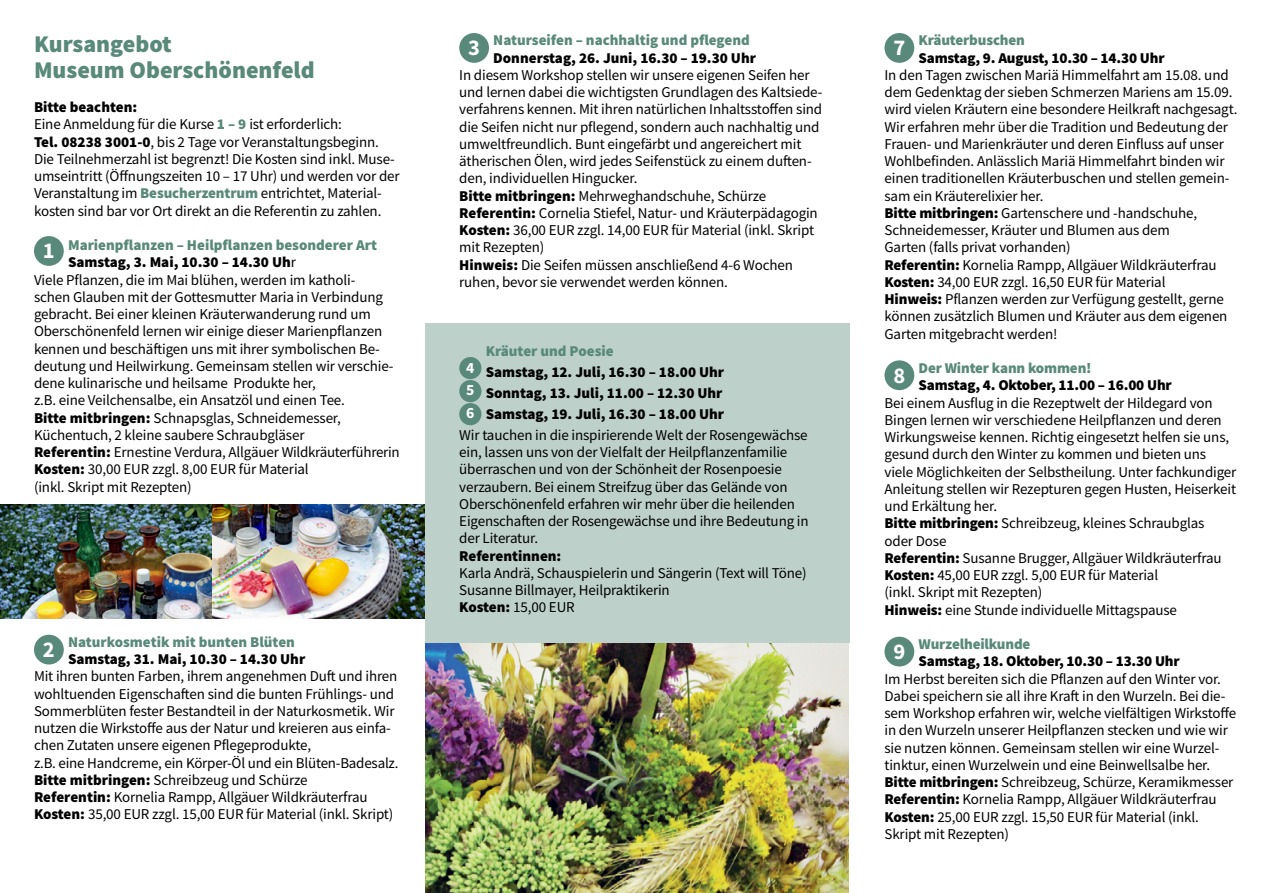
<style>
.page{position:relative;width:1263px;height:893px;background:#fff}
.page>*{position:absolute;margin:0;border:0;box-sizing:border-box;transform-origin:0 0}
.t1{font:900 24px/25.5px "Source Sans Pro";color:#59897a}
.t2{font:700 22.5px "Source Sans Pro";color:#fff}
.t3{font:700 15.6px/22.5px "Source Sans Pro";color:#fff;text-align:justify}
.t4{font:15px/17.2px "Source Sans Pro";letter-spacing:-.01em;color:#000}
.t5{font:900 15px/21px "Source Sans Pro";color:#000;text-align:justify}
.t6{font:900 15px "Source Sans Pro";color:#59897a}
.s1{font-weight:900}
.s2{font-weight:900;color:#59897a}
.s3{font-weight:400}
</style>
<div class="page">
<div style="left:34px;top:236px;width:30px;height:30px;background:#59897a;border-radius:50%"></div>
<div style="left:34px;top:635px;width:30px;height:29px;background:#59897a;border-radius:50%"></div>
<img style="left:0;top:505px;width:425px;height:113px">
<img style="left:425px;top:642px;width:424px;height:251px">
<div style="left:425px;top:323px;width:424px;height:319px;background:#bdd0ca"></div>
<div style="left:459px;top:33px;width:30px;height:30px;background:#59897a;border-radius:50%"></div>
<div style="left:884px;top:33px;width:30px;height:30px;background:#59897a;border-radius:50%"></div>
<div style="left:884px;top:360px;width:30px;height:30px;background:#59897a;border-radius:50%"></div>
<div style="left:884px;top:637px;width:30px;height:29px;background:#59897a;border-radius:50%"></div>
<div style="left:459px;top:357px;width:22px;height:22px;background:#59897a;border-radius:50%"></div>
<div style="left:459px;top:380px;width:22px;height:22px;background:#59897a;border-radius:50%"></div>
<div style="left:459px;top:403px;width:22px;height:22px;background:#59897a;border-radius:50%"></div>
<h1 class="t1" style="left:34px;top:31px;width:282px">Kursangebot<br>Museum Oberschönenfeld</h1>
<p class="t4" style="left:34px;top:98px;width:367px"><span class="s1">Bitte beachten:<br></span>Eine Anmeldung für die Kurse <span class="s2">1 – 9</span> ist erforderlich:<br><span class="s1">Tel. 08238 3001-0</span>, bis 2 Tage vor Veranstaltungsbeginn.<br>Die Teilnehmerzahl ist begrenzt! Die Kosten sind inkl. Muse&shy;umseintritt (Öffnungszeiten 10 – 17 Uhr) und werden vor der Veranstaltung im <span class="s2">Besucherzentrum</span> entrichtet, Material&shy;kosten sind bar vor Ort direkt an die Referentin zu zahlen.</p>
<p class="t6" style="left:68px;top:235px;width:311px">Marienpflanzen – Heilpflanzen besonderer Art</p>
<p class="t5" style="left:68px;top:252px;width:230px">Samstag, 3. Mai, 10.30 – 14.30 Uh<span class="s3">r</span></p>
<p class="t4" style="left:34px;top:271px;width:323px">Viele Pflanzen, die im Mai blühen, werden im katholi-</p>
<p class="t4" style="left:34px;top:288px;width:351px">schen Glauben mit der Gottesmutter Maria in Verbindung</p>
<p class="t4" style="left:34px;top:305px;width:338px">gebracht. Bei einer kleinen Kräuterwanderung rund um</p>
<p class="t4" style="left:34px;top:323px;width:350px">Oberschönenfeld lernen wir einige dieser Marienpflanzen</p>
<p class="t4" style="left:34px;top:340px;width:347px">kennen und beschäftigen uns mit ihrer symbolischen Be-</p>
<p class="t4" style="left:34px;top:357px;width:361px">deutung und Heilwirkung. Gemeinsam stellen wir verschie-</p>
<p class="t4" style="left:34px;top:374px;width:283px">dene kulinarische und heilsame Produkte her,</p>
<p class="t4" style="left:34px;top:392px;width:312px">z.B. eine Veilchensalbe, ein Ansatzöl und einen Tee.</p>
<p class="t4" style="left:34px;top:409px;width:308px"><span class="s1">Bitte mitbringen:</span> Schnapsglas, Schneidemesser,</p>
<p class="t4" style="left:34px;top:426px;width:272px">Küchentuch, 2 kleine saubere Schraubgläser</p>
<p class="t4" style="left:34px;top:443px;width:367px"><span class="s1">Referentin:</span> Ernestine Verdura, Allgäuer Wildkräuterführerin</p>
<p class="t4" style="left:34px;top:461px;width:276px"><span class="s1">Kosten:</span> 30,00 EUR zzgl. 8,00 EUR für Material</p>
<p class="t4" style="left:34px;top:478px;width:159px">(inkl. Skript mit Rezepten)</p>
<h2 class="t2" style="left:43px;top:236px;width:13px">1</h2>
<p class="t6" style="left:68px;top:631px;width:228px">Naturkosmetik mit bunten Blüten</p>
<p class="t5" style="left:68px;top:648px;width:239px">Samstag, 31. Mai, 10.30 – 14.30 Uhr</p>
<p class="t4" style="left:34px;top:668px;width:366px">Mit ihren bunten Farben, ihrem angenehmen Duft und ihren wohltuenden Eigenschaften sind die bunten Frühlings- und Sommerblüten fester Bestandteil in der Naturkosmetik. Wir nutzen die Wirkstoffe aus der Natur und kreieren aus einfa&shy;chen Zutaten unsere eigenen Pflegeprodukte,<br>z.B. eine Handcreme, ein Körper-Öl und ein Blüten-Badesalz.<br><span class="s1">Bitte mitbringen:</span> Schreibzeug und Schürze<br><span class="s1">Referentin:</span> Kornelia Rampp, Allgäuer Wildkräuterfrau <span class="s1">Kosten:</span> 35,00 EUR zzgl. 15,00 EUR für Material (inkl. Skript)</p>
<h2 class="t2" style="left:43px;top:634px;width:13px">2</h2>
<p class="t6" style="left:493px;top:30px;width:258px">Naturseifen – nachhaltig und pflegend</p>
<p class="t5" style="left:493px;top:47px;width:264px">Donnerstag, 26. Juni, 16.30 – 19.30 Uhr</p>
<p class="t4" style="left:459px;top:66px;width:365px">In diesem Workshop stellen wir unsere eigenen Seifen her und lernen dabei die wichtigsten Grundlagen des Kaltsiede&shy;verfahrens kennen. Mit ihren natürlichen Inhaltsstoffen sind die Seifen nicht nur pflegend, sondern auch nachhaltig und umweltfreundlich. Bunt eingefärbt und angereichert mit ätherischen Ölen, wird jedes Seifenstück zu einem duften&shy;den, individuellen Hingucker.<br><span class="s1">Bitte mitbringen:</span> Mehrweghandschuhe, Schürze <span class="s1">Referentin:</span> Cornelia Stiefel, Natur- und Kräuterpädagogin <span class="s1">Kosten:</span> 36,00 EUR zzgl. 14,00 EUR für Material (inkl. Skript mit Rezepten)<br><span class="s1">Hinweis:</span> Die Seifen müssen anschließend 4-6 Wochen ruhen, bevor sie verwendet werden können.</p>
<p class="t6" style="left:918px;top:30px;width:108px">Kräuterbuschen</p>
<p class="t5" style="left:918px;top:47px;width:248px">Samstag, 9. August, 10.30 – 14.30 Uhr</p>
<p class="t4" style="left:884px;top:66px;width:354px">In den Tagen zwischen Mariä Himmelfahrt am 15.08. und dem Gedenktag der sieben Schmerzen Mariens am 15.09. wird vielen Kräutern eine besondere Heilkraft nachgesagt.<br>Wir erfahren mehr über die Tradition und Bedeutung der Frauen- und Marienkräuter und deren Einfluss auf unser Wohlbefinden. Anlässlich Mariä Himmelfahrt binden wir einen traditionellen Kräuterbuschen und stellen gemein&shy;sam ein Kräuterelixier her.<br><span class="s1">Bitte mitbringen:</span> Gartenschere und -handschuhe, Schneidemesser, Kräuter und Blumen aus dem<br>Garten (falls privat vorhanden)<br><span class="s1">Referentin:</span> Kornelia Rampp, Allgäuer Wildkräuterfrau <span class="s1">Kosten:</span> 34,00 EUR zzgl. 16,50 EUR für Material<br><span class="s1">Hinweis:</span> Pflanzen werden zur Verfügung gestellt, gerne können zusätzlich Blumen und Kräuter aus dem eigenen Garten mitgebracht werden!</p>
<p class="t6" style="left:918px;top:358px;width:175px">Der Winter kann kommen!</p>
<p class="t5" style="left:918px;top:375px;width:255px">Samstag, 4. Oktober, 11.00 – 16.00 Uhr</p>
<p class="t4" style="left:884px;top:394px;width:353px">Bei einem Ausflug in die Rezeptwelt der Hildegard von Bingen lernen wir verschiedene Heilpflanzen und deren Wirkungsweise kennen. Richtig eingesetzt helfen sie uns, gesund durch den Winter zu kommen und bieten uns viele Möglichkeiten der Selbstheilung. Unter fachkundiger Anleitung stellen wir Rezepturen gegen Husten, Heiserkeit und Erkältung her.<br><span class="s1">Bitte mitbringen:</span> Schreibzeug, kleines Schraubglas oder Dose<br><span class="s1">Referentin:</span> Susanne Brugger, Allgäuer Wildkräuterfrau <span class="s1">Kosten:</span> 45,00 EUR zzgl. 5,00 EUR für Material<br>(inkl. Skript mit Rezepten)<br><span class="s1">Hinweis:</span> eine Stunde individuelle Mittagspause</p>
<p class="t6" style="left:918px;top:634px;width:113px">Wurzelheilkunde</p>
<p class="t5" style="left:918px;top:651px;width:263px">Samstag, 18. Oktober, 10.30 – 13.30 Uhr</p>
<p class="t4" style="left:884px;top:670px;width:353px">Im Herbst bereiten sich die Pflanzen auf den Winter vor.<br>Dabei speichern sie all ihre Kraft in den Wurzeln. Bei die&shy;sem Workshop erfahren wir, welche vielfältigen Wirkstoffe in den Wurzeln unserer Heilpflanzen stecken und wie wir sie nutzen können. Gemeinsam stellen wir eine Wurzel&shy;tinktur, einen Wurzelwein und eine Beinwellsalbe her.<br><span class="s1">Bitte mitbringen:</span> Schreibzeug, Schürze, Keramikmesser <span class="s1">Referentin:</span> Kornelia Rampp, Allgäuer Wildkräuterfrau <span class="s1">Kosten:</span> 25,00 EUR zzgl. 15,50 EUR für Material (inkl.<br>Skript mit Rezepten)</p>
<h2 class="t2" style="left:468px;top:33px;width:13px">3</h2>
<h2 class="t2" style="left:893px;top:33px;width:13px">7</h2>
<p class="t6" style="left:486px;top:340px;width:130px">Kräuter und Poesie</p>
<p class="t5" style="left:486px;top:361px;width:240px">Samstag, 12. Juli, 16.30 – 18.00 Uhr Sonntag, 13. Juli, 11.00 – 12.30 Uhr Samstag, 19. Juli, 16.30 – 18.00 Uhr</p>
<p class="t4" style="left:459px;top:426px;width:351px">Wir tauchen in die inspirierende Welt der Rosengewächse ein, lassen uns von der Vielfalt der Heilpflanzenfamilie überraschen und von der Schönheit der Rosenpoesie verzaubern. Bei einem Streifzug über das Gelände von Oberschönenfeld erfahren wir mehr über die heilenden Eigenschaften der Rosengewächse und ihre Bedeutung in der Literatur.</p>
<p class="t5" style="left:459px;top:545px;width:104px">Referentinnen:</p>
<p class="t4" style="left:459px;top:564px;width:349px">Karla Andrä, Schauspielerin und Sängerin (Text will Töne)<br>Susanne Billmayer, Heilpraktikerin<br><span class="s1">Kosten:</span> 15,00 EUR</p>
<p class="t3" style="left:466px;top:356px;width:10px">4<br>5<br>6</p>
<h2 class="t2" style="left:893px;top:360px;width:13px">8</h2>
<h2 class="t2" style="left:893px;top:636px;width:13px">9</h2>
</div>
